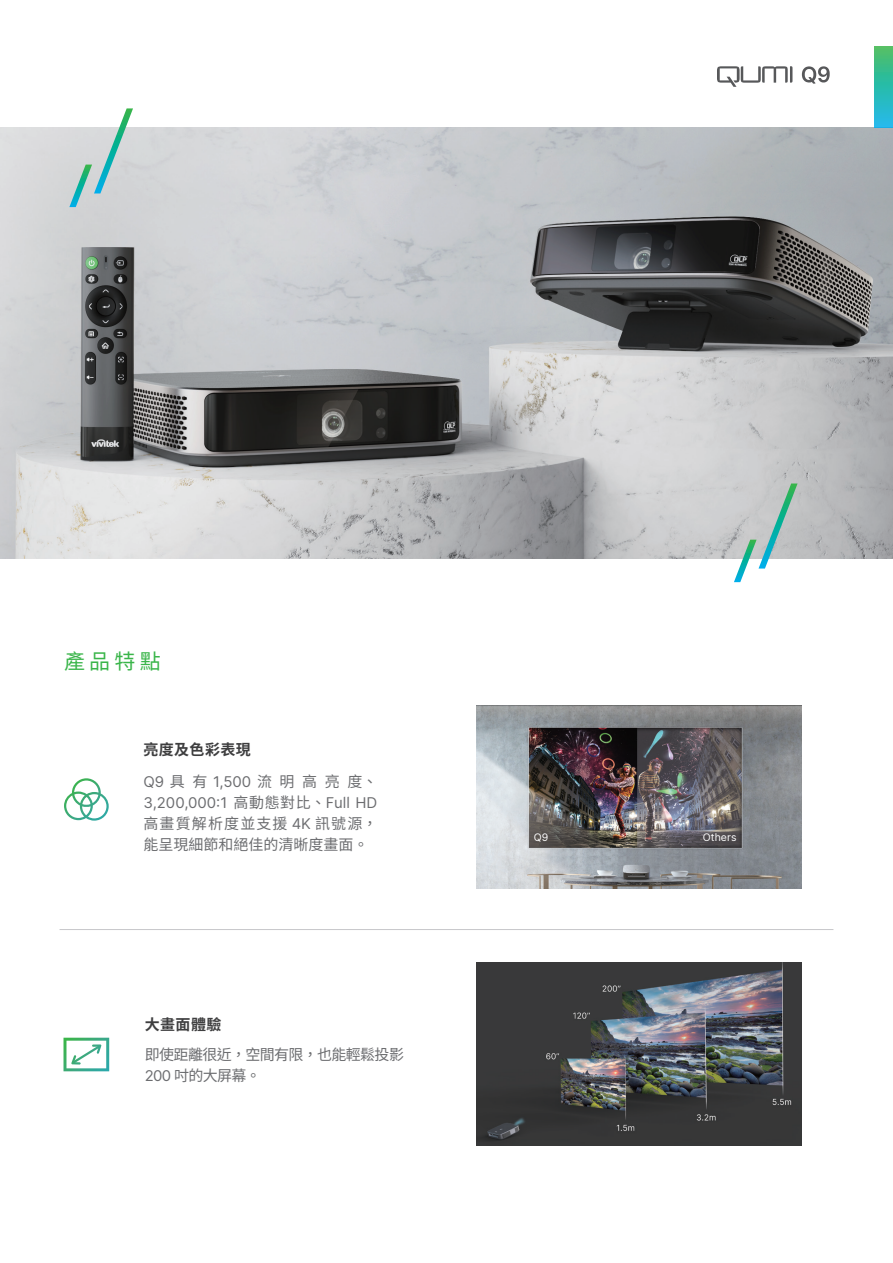
<style>
.page{position:relative;width:893px;height:1263px;background:#fff}
.page>*{position:absolute;margin:0;border:0;box-sizing:border-box;transform-origin:0 0}
.內頁標題文字{font:21px "Noto Sans TC";color:#3ab54a}
.表格文字_灰色字{font:15px/21px "Noto Sans TC";color:#6c6d70;text-align:justify}
.表格文字_灰色字-2{font:15px/21px "Noto Sans TC";letter-spacing:-.04em;color:#6c6d70}
.內頁標題文字-2{font:700 15px "Noto Sans TC";letter-spacing:.025em;color:#3e3e3f}
.內頁標題文字-3{font:10.5px "Delta Sans";color:#fff}
.s1{font-family:"Delta Sans"}
</style>
<div class="page">
<img style="left:0;top:127px;width:893px;height:431px">
<svg style="left:717px;top:66px;width:76px;height:21px"></svg>
<svg style="left:802px;top:66px;width:28px;height:18px"></svg>
<img style="left:477px;top:706px;width:325px;height:183px">
<hr style="left:60px;top:929px;width:773px;height:1px;background:#bcbdc0">
<div style="left:874px;top:47px;width:19px;height:81px;background:linear-gradient(to bottom,#45be66,#1cb9ef)"></div>
<svg style="left:734px;top:483px;width:64px;height:99px"></svg>
<svg style="left:69px;top:108px;width:64px;height:99px"></svg>
<img style="left:477px;top:962px;width:325px;height:183px">
<svg style="left:64px;top:778px;width:45px;height:43px"></svg>
<svg style="left:63px;top:1038px;width:46px;height:33px"></svg>
<p class="內頁標題文字" style="left:64px;top:649px;width:98px">產品特點</p>
<p class="內頁標題文字-2" style="left:144px;top:741px;width:109px">亮度及色彩表現</p>
<p class="表格文字_灰色字" style="left:144px;top:771px;width:235px"><span class="s1">Q9</span>具有<span class="s1">1,500</span>流明高亮度、<span class="s1">3,200,000:1</span> 高動態對比、<span class="s1">Full HD</span>高畫質解析度並支援 <span class="s1">4K</span> 訊號源，能呈現細節和絕佳的清晰度畫面。</p>
<p class="內頁標題文字-2" style="left:145px;top:1015px;width:78px">大畫面體驗</p>
<p class="表格文字_灰色字-2" style="left:145px;top:1045px;width:261px">即使距離很近，空間有限，也能輕鬆投影<br><span class="s1">200</span> 吋的大屏幕。</p>
<p class="內頁標題文字-3" style="left:534px;top:830px;width:16px">Q9</p>
<p class="內頁標題文字-3" style="left:703px;top:830px;width:35px">Others</p>
</div>
